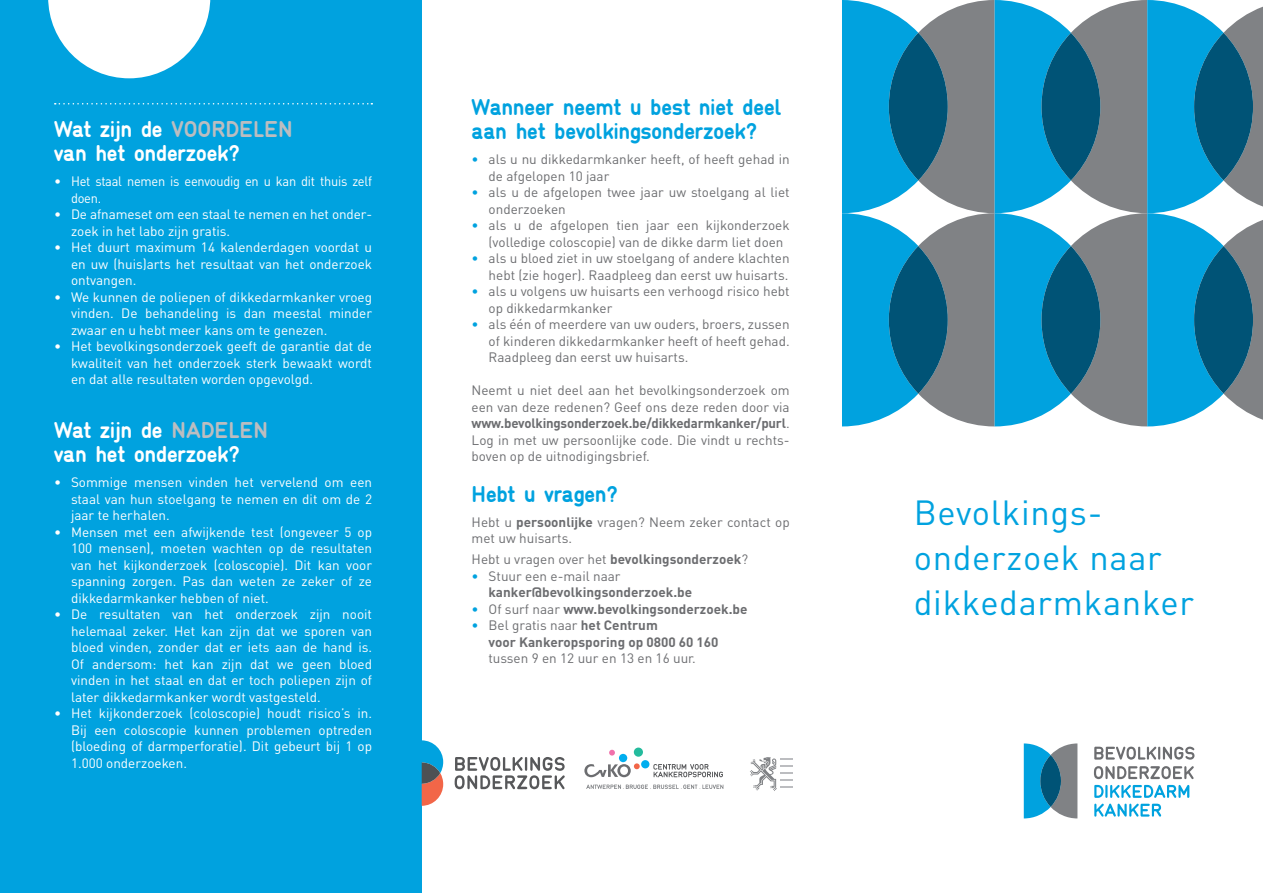
<style>
.page{position:relative;width:1263px;height:893px;background:#fff}
.page>*{position:absolute;margin:0;border:0;box-sizing:border-box;transform-origin:0 0}
.t1{font:34.5px/45px "DIN";letter-spacing:.02em;color:#00a2df}
.t2{font:24px/24px "Normalise Din MN";color:#fff}
.t3{font:24px/24px "Normalise Din MN";color:#00a2df}
.t4{font:13.5px/16.5px "DIN";color:#fff;text-align:justify}
.t5{font:13.5px/16.5px "DIN";color:#6c6d70}
.t6{font:700 13.5px/16.5px "DIN";color:#6c6d70}
.t7{font:13.5px/16.5px "DIN";letter-spacing:-.02em;color:#fff}
.s1{color:#bcbdc0}
.s2{color:#00a2df}
.s3{font-weight:700}
.s4{font-weight:400;color:#00a2df}
.s5{font-weight:400}
</style>
<div class="page">
<svg style="left:1094px;top:804px;width:67px;height:13px"></svg>
<svg style="left:1094px;top:785px;width:95px;height:13px"></svg>
<svg style="left:1094px;top:766px;width:100px;height:13px"></svg>
<svg style="left:1094px;top:747px;width:100px;height:13px"></svg>
<svg style="left:1024px;top:743px;width:53px;height:75px;background:#579fbb"></svg>
<svg style="left:1040px;top:755px;width:21px;height:52px"></svg>
<div style="left:0;top:0;width:422px;height:893px;background:#00a2df"></div>
<svg style="left:842px;top:0;width:421px;height:426px;background:#4394b4"></svg>
<div style="left:1194px;top:246px;width:59px;height:148px;background:#005376;border-radius:50%"></div>
<svg style="left:750px;top:757px;width:43px;height:34px"></svg>
<svg style="left:455px;top:757px;width:110px;height:32px"></svg>
<svg style="left:422px;top:740px;width:21px;height:66px"></svg>
<svg style="left:55px;top:103px;width:317px;height:2px"></svg>
<svg style="left:48px;top:0;width:162px;height:78px"></svg>
<svg style="left:586px;top:784px;width:137px;height:5px"></svg>
<div style="left:619px;top:754px;width:8px;height:8px;background:#00aeef;border-radius:50%"></div>
<svg style="left:609px;top:750px;width:6px;height:6px"></svg>
<div style="left:634px;top:747px;width:9px;height:10px;background:#24bb9d;border-radius:50%"></div>
<div style="left:641px;top:760px;width:8px;height:8px;background:#00aeef;border-radius:50%"></div>
<svg style="left:653px;top:764px;width:70px;height:13px"></svg>
<svg style="left:584px;top:763px;width:56px;height:14px"></svg>
<h2 class="t2" style="left:54px;top:117px;width:240px">Wat zijn de <span class="s1">VOORDELEN </span>van het onderzoek?</h2>
<p class="t7" style="left:71px;top:173px;width:303px;text-indent:-17px">• Het staal nemen is eenvoudig en u kan dit thuis zelf doen.</p>
<p class="t4" style="left:71px;top:206px;width:303px;text-indent:-17px">• De afnameset om een staal te nemen en het onder&shy;zoek in het labo zijn gratis.</p>
<p class="t4" style="left:71px;top:239px;width:303px;text-indent:-17px">• Het duurt maximum 14 kalenderdagen voordat u en uw (huis)arts het resultaat van het onderzoek ontvangen.</p>
<p class="t4" style="left:71px;top:288px;width:303px;text-indent:-17px">• We kunnen de poliepen of dikkedarmkanker vroeg vinden. De behandeling is dan meestal minder zwaar en u hebt meer kans om te genezen.</p>
<p class="t4" style="left:71px;top:338px;width:303px;text-indent:-17px">• Het bevolkingsonderzoek geeft de garantie dat de kwaliteit van het onderzoek sterk bewaakt wordt en dat alle resultaten worden opgevolgd.</p>
<h2 class="t2" style="left:54px;top:418px;width:215px">Wat zijn de <span class="s1">NADELEN </span>van het onderzoek?</h2>
<p class="t4" style="left:71px;top:474px;width:303px;text-indent:-17px">• Sommige mensen vinden het vervelend om een staal van hun stoelgang te nemen en dit om de 2 jaar te herhalen.</p>
<p class="t4" style="left:71px;top:523px;width:303px;text-indent:-17px">• Mensen met een afwijkende test (ongeveer 5 op 100 mensen), moeten wachten op de resultaten van het kijkonderzoek (coloscopie). Dit kan voor spanning zorgen. Pas dan weten ze zeker of ze dikkedarmkanker hebben of niet.</p>
<p class="t4" style="left:71px;top:606px;width:303px;text-indent:-17px">• De resultaten van het onderzoek zijn nooit helemaal zeker. Het kan zijn dat we sporen van bloed vinden, zonder dat er iets aan de hand is.<br>Of andersom: het kan zijn dat we geen bloed vinden in het staal en dat er toch poliepen zijn of later dikkedarmkanker wordt vastgesteld.</p>
<p class="t4" style="left:71px;top:705px;width:303px;text-indent:-17px">• Het kijkonderzoek (coloscopie) houdt risico’s in.<br>Bij een coloscopie kunnen problemen optreden (bloeding of darmperforatie). Dit gebeurt bij 1 op 1.000 onderzoeken.</p>
<h2 class="t3" style="left:472px;top:96px;width:311px">Wanneer neemt u best niet deel aan het bevolkingsonderzoek?</h2>
<p class="t5" style="left:489px;top:151px;width:303px;text-indent:-17px"><span class="s2">•</span> als u nu dikkedarmkanker heeft, of heeft gehad in de afgelopen 10 jaar</p>
<p class="t5" style="left:489px;top:184px;width:303px;text-indent:-17px"><span class="s2">•</span> als u de afgelopen twee jaar uw stoelgang al liet onderzoeken</p>
<p class="t5" style="left:489px;top:217px;width:303px;text-indent:-17px"><span class="s2">•</span> als u de afgelopen tien jaar een kijkonderzoek (volledige coloscopie) van de dikke darm liet doen</p>
<p class="t5" style="left:472px;top:250px;width:320px;text-align:right"><span class="s2">•</span> als u bloed ziet in uw stoelgang of andere klachten hebt (zie hoger). Raadpleeg dan eerst uw huisarts.</p>
<p class="t5" style="left:489px;top:283px;width:303px;text-indent:-17px"><span class="s2">•</span> als u volgens uw huisarts een verhoogd risico hebt op dikkedarmkanker</p>
<p class="t5" style="left:489px;top:316px;width:303px;text-align:justify;text-indent:-17px"><span class="s2">•</span> als één of meerdere van uw ouders, broers, zussen of kinderen dikkedarmkanker heeft of heeft gehad.<br>Raadpleeg dan eerst uw huisarts.</p>
<p class="t5" style="left:472px;top:382px;width:320px;text-align:justify">Neemt u niet deel aan het bevolkingsonderzoek om een van deze redenen? Geef ons deze reden door via <span class="s3">www.bevolkingsonderzoek.be/dikkedarmkanker/purl</span>.<br>Log in met uw persoonlijke code. Die vindt u rechts&shy;boven op de uitnodigingsbrief.</p>
<h2 class="t3" style="left:472px;top:482px;width:148px">Hebt u vragen?</h2>
<p class="t5" style="left:472px;top:514px;width:320px">Hebt u <span class="s3">persoonlijke</span> vragen? Neem zeker contact op met uw huisarts.</p>
<p class="t5" style="left:472px;top:551px;width:278px">Hebt u vragen over het <span class="s3">bevolkingsonderzoek</span>?</p>
<p class="t6" style="left:488px;top:567px;width:205px;text-indent:-17px"><span class="s4">•</span> <span class="s5">Stuur een e-mail naar </span>kanker@bevolkingsonderzoek.be</p>
<p class="t6" style="left:472px;top:600px;width:277px"><span class="s4">•</span> <span class="s5">Of surf naar</span> www.bevolkingsonderzoek.be</p>
<p class="t6" style="left:489px;top:616px;width:231px;text-indent:-17px"><span class="s4">•</span> <span class="s5">Bel gratis naar</span> het Centrum<br>voor Kankeropsporing op 0800 60 160</p>
<p class="t5" style="left:488px;top:650px;width:209px">tussen 9 en 12 uur en 13 en 16 uur.</p>
<h1 class="t1" style="left:914px;top:490px;width:282px">Bevolkings&shy;onderzoek naar dikkedarmkanker</h1>
</div>
